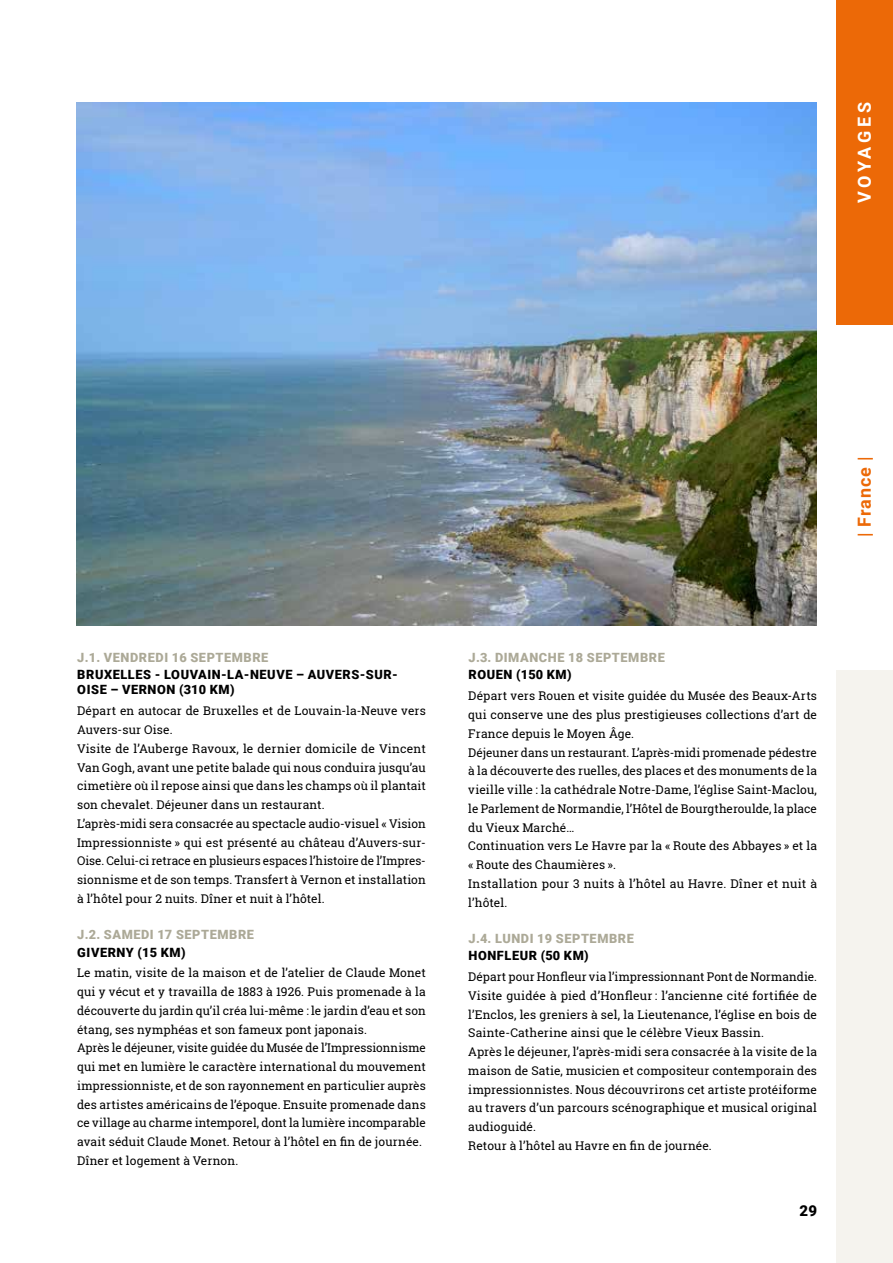
<style>
.page{position:relative;width:893px;height:1263px;background:#fff}
.page>*{position:absolute;margin:0;border:0;box-sizing:border-box;transform-origin:0 0}
.t1{font:700 18px "Roboto";letter-spacing:.05em;color:#ec6907}
.t2{font:700 18px "Roboto";letter-spacing:.195em;color:#fff}
.t3{font:900 15px "Roboto";color:#000}
.t4{font:900 12.75px/15px "Roboto";letter-spacing:.045em;color:#000}
.t5{font:900 12.75px "Roboto";letter-spacing:.045em;color:#aca997}
.t6{font:12px/18.8px "Roboto Slab";letter-spacing:.005em;color:#000}
</style>
<div class="page">
<div style="left:836px;top:0;width:57px;height:324px;background:#ec6907"></div>
<div style="left:836px;top:670px;width:57px;height:593px;background:#f5f3ee"></div>
<img style="left:77px;top:102px;width:739px;height:523px">
<h1 class="t2" style="left:852px;top:203px;width:103px;rotate:-90deg">VOYAGES</h1>
<h1 class="t1" style="left:852px;top:537px;width:82px;rotate:-90deg">| France |</h1>
<p class="t5" style="left:77px;top:649px;width:193px">J.1. VENDREDI 16 SEPTEMBRE</p>
<p class="t4" style="left:77px;top:667px;width:322px">BRUXELLES - LOUVAIN-LA-NEUVE – AUVERS-SUR-<br>OISE – VERNON (310 KM)</p>
<p class="t6" style="left:77px;top:701px;width:350px">Départ en autocar de Bruxelles et de Louvain-la-Neuve vers Auvers-sur Oise.<br>Visite de l’Auberge Ravoux, le dernier domicile de Vincent Van Gogh, avant une petite balade qui nous conduira jusqu’au cimetière où il repose ainsi que dans les champs où il plantait son chevalet. Déjeuner dans un restaurant.<br>L’après-midi sera consacrée au spectacle audio-visuel « Vision Impressionniste » qui est présenté au château d’Auvers-sur-Oise. Celui-ci retrace en plusieurs espaces l’histoire de l’Impres&shy;sionnisme et de son temps. Transfert à Vernon et installation à l’hôtel pour 2 nuits. Dîner et nuit à l’hôtel.</p>
<p class="t5" style="left:77px;top:926px;width:178px">J.2. SAMEDI 17 SEPTEMBRE</p>
<p class="t4" style="left:77px;top:944px;width:110px">GIVERNY (15 KM)</p>
<p class="t6" style="left:77px;top:963px;width:350px">Le matin, visite de la maison et de l’atelier de Claude Monet qui y vécut et y travailla de 1883 à 1926. Puis promenade à la découverte du jardin qu’il créa lui-même : le jardin d’eau et son étang, ses nymphéas et son fameux pont japonais.<br>Après le déjeuner, visite guidée du Musée de l’Impressionnisme qui met en lumière le caractère international du mouvement impressionniste, et de son rayonnement en particulier auprès des artistes américains de l’époque. Ensuite promenade dans ce village au charme intemporel, dont la lumière incomparable avait séduit Claude Monet. Retour à l’hôtel en fin de journée.<br>Dîner et logement à Vernon.</p>
<p class="t5" style="left:469px;top:649px;width:198px">J.3. DIMANCHE 18 SEPTEMBRE</p>
<p class="t4" style="left:469px;top:667px;width:105px">ROUEN (150 KM)</p>
<p class="t6" style="left:468px;top:686px;width:350px">Départ vers Rouen et visite guidée du Musée des Beaux-Arts qui conserve une des plus prestigieuses collections d’art de France depuis le Moyen Âge.<br>Déjeuner dans un restaurant. L’après-midi promenade pédestre à la découverte des ruelles, des places et des monuments de la vieille ville : la cathédrale Notre-Dame, l’église Saint-Maclou, le Parlement de Normandie, l’Hôtel de Bourgtheroulde, la place du Vieux Marché…<br>Continuation vers Le Havre par la « Route des Abbayes » et la « Route des Chaumières ».<br>Installation pour 3 nuits à l’hôtel au Havre. Dîner et nuit à l’hôtel.</p>
<p class="t5" style="left:469px;top:930px;width:167px">J.4. LUNDI 19 SEPTEMBRE</p>
<p class="t4" style="left:469px;top:948px;width:122px">HONFLEUR (50 KM)</p>
<p class="t6" style="left:468px;top:967px;width:350px">Départ pour Honfleur via l’impressionnant Pont de Normandie.<br>Visite guidée à pied d’Honfleur : l’ancienne cité fortifiée de l’Enclos, les greniers à sel, la Lieutenance, l’église en bois de Sainte-Catherine ainsi que le célèbre Vieux Bassin.<br>Après le déjeuner, l’après-midi sera consacrée à la visite de la maison de Satie, musicien et compositeur contemporain des impressionnistes. Nous découvrirons cet artiste protéiforme au travers d’un parcours scénographique et musical original audioguidé.<br>Retour à l’hôtel au Havre en fin de journée.</p>
<p class="t3" style="left:800px;top:1200px;width:19px">29</p>
</div>
